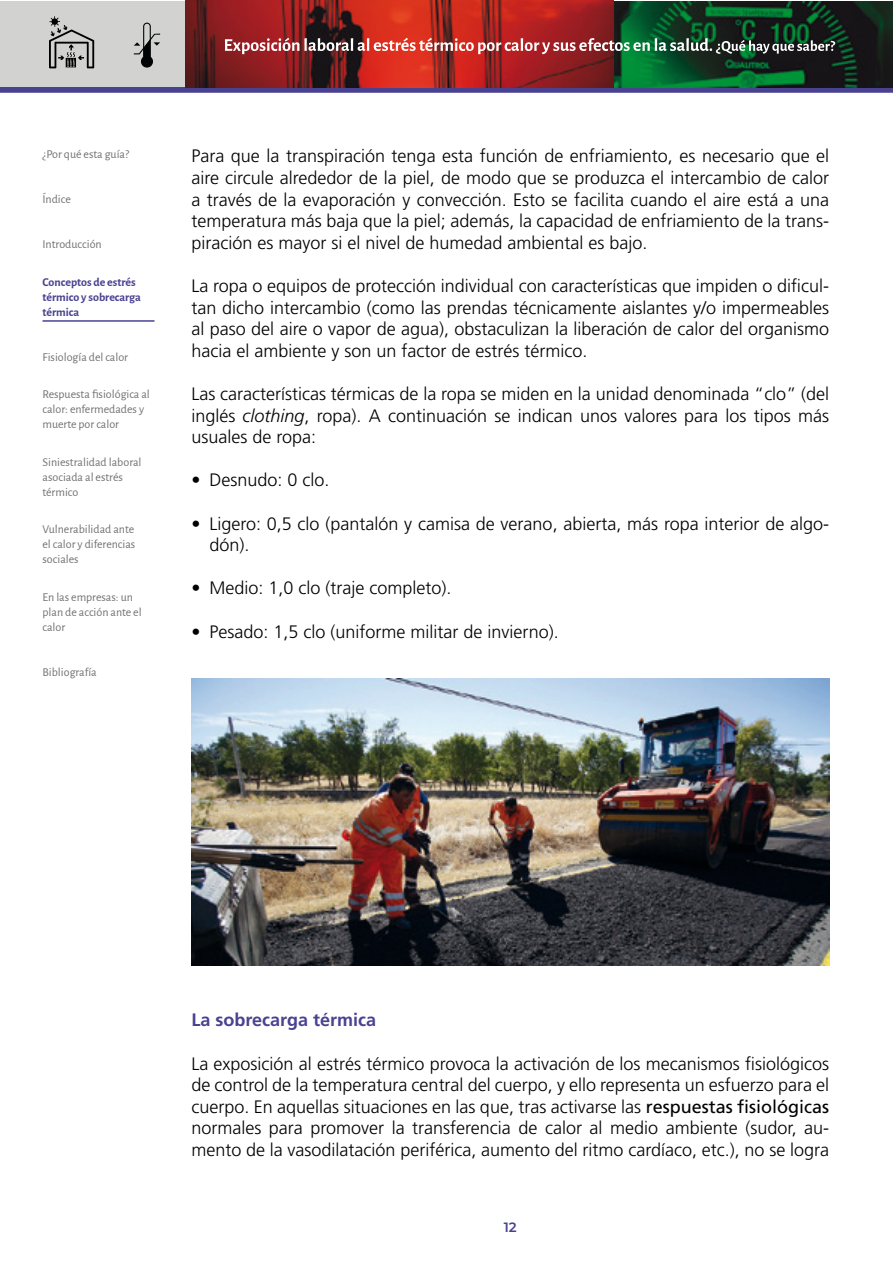
<style>
.page{position:relative;width:893px;height:1263px;background:#fff}
.page>*{position:absolute;margin:0;border:0;box-sizing:border-box;transform-origin:0 0}
.t1{font:300 18px/21.6px "Frutiger";color:#000;text-align:justify}
.t2{font:700 18px "Frutiger";color:#494291}
.t3{font:600 13.5px "Montserrat";color:#494291}
.t4{font:12px/15px "Alegreya Sans";color:#707172}
.t5{font:700 12px/15px "Alegreya Sans";color:#494291}
.s1{font-style:italic}
.s2{font-weight:400}
</style>
<div class="page">
<hr style="left:43px;top:320px;width:111px;height:2px;background:#494291">
<svg style="left:0;top:87px;width:893px;height:6px;fill:#494291"></svg>
<div style="left:0;top:1px;width:892px;height:86px;background:#d2d3d0"></div>
<img style="left:185px;top:0;width:708px;height:87px">
<img style="left:225px;top:38px;width:610px;height:16px">
<svg style="left:49px;top:16px;width:45px;height:52px"></svg>
<svg style="left:134px;top:23px;width:26px;height:45px"></svg>
<img style="left:191px;top:678px;width:638px;height:287px">
<p class="t4" style="left:43px;top:147px;width:88px">¿Por qué esta guía?</p>
<p class="t4" style="left:43px;top:192px;width:30px">Índice</p>
<p class="t4" style="left:43px;top:237px;width:61px">Introducción</p>
<p class="t5" style="left:43px;top:274px;width:100px">Conceptos de estrés térmico y sobrecarga térmica</p>
<p class="t4" style="left:43px;top:349px;width:87px">Fisiología del calor</p>
<p class="t4" style="left:43px;top:387px;width:109px">Respuesta fisiológica al calor: enfermedades y muerte por calor</p>
<p class="t4" style="left:43px;top:454px;width:101px">Siniestralidad laboral asociada al estrés térmico</p>
<p class="t4" style="left:43px;top:522px;width:94px;text-align:justify">Vulnerabilidad ante el calor y diferencias sociales</p>
<p class="t4" style="left:43px;top:589px;width:101px">En las empresas: un plan de acción ante el calor</p>
<p class="t4" style="left:43px;top:664px;width:56px">Bibliografía</p>
<p class="t1" style="left:191px;top:146px;width:639px">Para que la transpiración tenga esta función de enfriamiento, es necesario que el aire circule alrededor de la piel, de modo que se produzca el intercambio de calor a través de la evaporación y convección. Esto se facilita cuando el aire está a una temperatura más baja que la piel; además, la capacidad de enfriamiento de la trans&shy;piración es mayor si el nivel de humedad ambiental es bajo.</p>
<p class="t1" style="left:191px;top:275px;width:639px">La ropa o equipos de protección individual con características que impiden o dificul&shy;tan dicho intercambio (como las prendas técnicamente aislantes y/o impermeables al paso del aire o vapor de agua), obstaculizan la liberación de calor del organismo hacia el ambiente y son un factor de estrés térmico.</p>
<p class="t1" style="left:191px;top:383px;width:639px">Las características térmicas de la ropa se miden en la unidad denominada “clo” (del inglés <span class="s1">clothing</span>, ropa). A continuación se indican unos valores para los tipos más usuales de ropa:</p>
<p class="t1" style="left:191px;top:470px;width:140px">• Desnudo: 0 clo.</p>
<p class="t1" style="left:209px;top:513px;width:621px;text-indent:-18px">• Ligero: 0,5 clo (pantalón y camisa de verano, abierta, más ropa interior de algo&shy;dón).</p>
<p class="t1" style="left:191px;top:578px;width:262px">• Medio: 1,0 clo (traje completo).</p>
<p class="t1" style="left:191px;top:621px;width:369px">• Pesado: 1,5 clo (uniforme militar de invierno).</p>
<p class="t2" style="left:191px;top:1009px;width:186px">La sobrecarga térmica</p>
<p class="t1" style="left:191px;top:1053px;width:639px">La exposición al estrés térmico provoca la activación de los mecanismos fisiológicos de control de la temperatura central del cuerpo, y ello representa un esfuerzo para el cuerpo. En aquellas situaciones en las que, tras activarse las <span class="s2">respuestas fisiológicas </span>normales para promover la transferencia de calor al medio ambiente (sudor, au&shy;mento de la vasodilatación periférica, aumento del ritmo cardíaco, etc.), no se logra</p>
<p class="t3" style="left:504px;top:1217px;width:15px">12</p>
</div>
